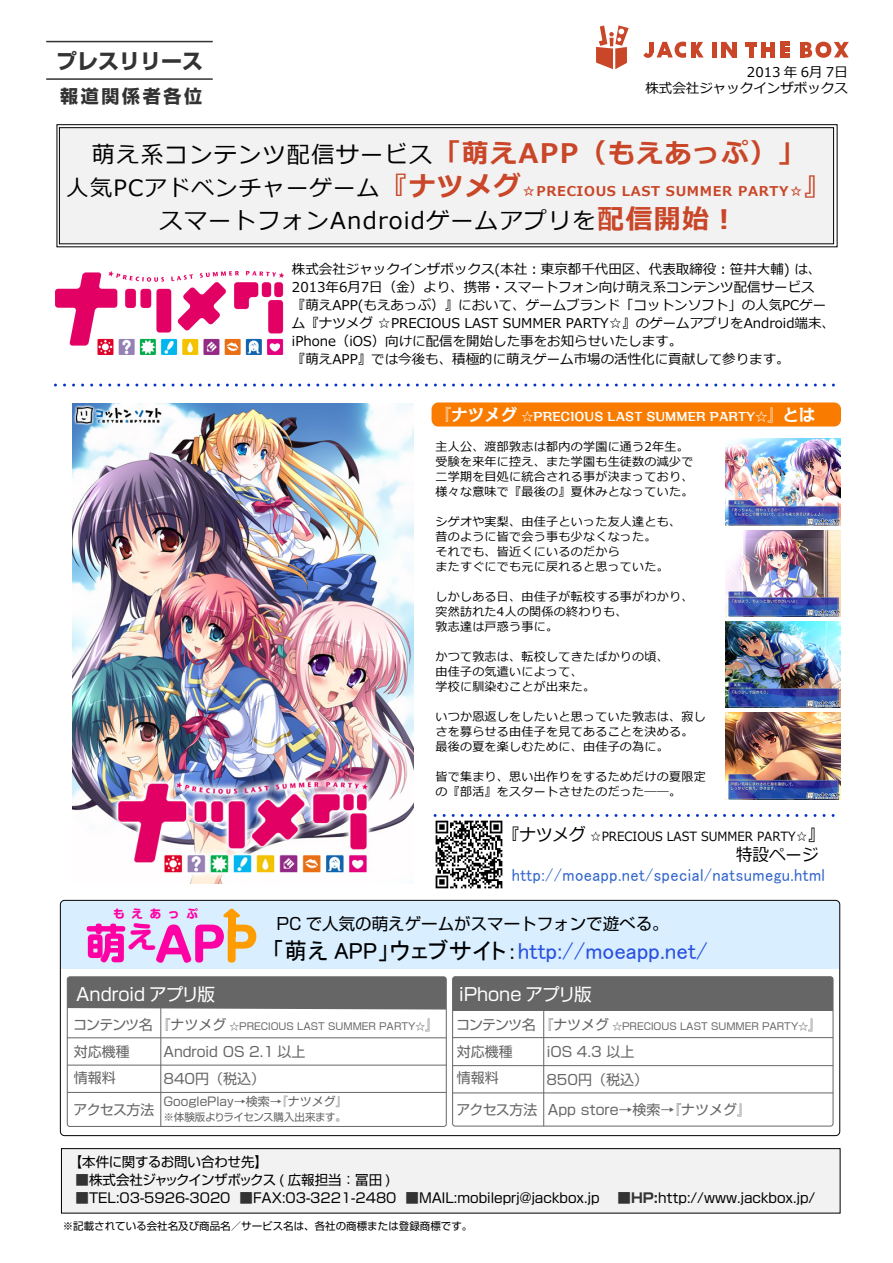
<style>
.page{position:relative;width:893px;height:1263px;background:#fff}
.page>*{position:absolute;margin:0;border:0;box-sizing:border-box;transform-origin:0 0}
.t1{font:700 29.7px "Shin M Go Pro";color:#ff00a4}
.t2{font:23.25px "Meiryo";letter-spacing:.05em;color:#000}
.t3{font:23.25px "MS P Gothic";color:#2a51e0}
.t4{font:700 21px "Shin Go Pro";color:#333}
.t5{font:700 18px "Shin Go Pro";letter-spacing:.15em;color:#333}
.t6{font:17.7px "Shin Go Pro";color:#fff}
.t7{font:17.55px "MS P Gothic";letter-spacing:.025em;color:#36c;scale:.94 1}
.t8{font:17.55px "Meiryo";color:#000;scale:.94 1}
.t9{font:16.5px "Shin Go Pro";color:#000}
.t10{font:13.95px/30px "Shin Go Pro";color:#666}
.t11{font:13.95px/26.4px "Shin Go Pro";letter-spacing:-.02em;color:#666}
.t12{font:13.95px/27px "Shin Go Pro";letter-spacing:-.05em;color:#666}
.t13{font:13.5px/18px "Meiryo";color:#000;text-align:right}
.t14{font:13.5px "Shin Go Pro";color:#000}
.t15{font:700 13.5px "Meiryo";letter-spacing:.05em;color:#c94628}
.t16{font:13.5px "Shin Go Pro";letter-spacing:-.035em;color:#000}
.t17{font:12.75px "Meiryo";color:#000;scale:.94 1}
.t18{font:12px/15px "Meiryo";letter-spacing:.025em;color:#000}
.t19{font:700 12px "Kakumin Pro";color:#fff}
.t20{font:12px "Shin Go Pro";color:#666}
.t21{font:700 11.55px "Shin M Go Pro";letter-spacing:.6em;color:#ff00a4}
.t22{font:10.5px "Shin Go Pro";color:#000}
.t23{font:10.5px "Shin Go Pro";letter-spacing:-.03em;color:#666}
.t24{font:9.75px "Shin Go Pro";color:#666}
.s1{font-weight:700;font-size:27px;color:#c94628}
.s2{font-weight:400;font-size:22.5px;color:#000}
.s3{font-size:27px}
.s4{font-size:16.5px}
.s5{font-size:17.55px}
.s6{color:#000}
.s7{font-size:13.95px}
.s8{font-weight:700;color:#333}
</style>
<div class="page">
<img style="left:72px;top:404px;width:341px;height:479px">
<img style="left:435px;top:820px;width:68px;height:69px">
<div style="left:61px;top:1148px;width:779px;height:65px;background:#f2f2f2;border:1px solid #000"></div>
<div style="left:61px;top:901px;width:779px;height:67px;background:#d9efff"></div>
<svg style="left:87px;top:923px;width:38px;height:39px"></svg>
<svg style="left:156px;top:924px;width:100px;height:39px"></svg>
<svg style="left:223px;top:908px;width:17px;height:9px"></svg>
<div style="left:228px;top:917px;width:8px;height:19px;background:#ff9d00"></div>
<svg style="left:55px;top:383px;width:780px;height:3px"></svg>
<div style="left:431px;top:402px;width:411px;height:25px;background:#f97c00;border-radius:8px"></div>
<div style="left:430px;top:401px;width:412px;height:27px;border:2px solid #fff;border-radius:8px"></div>
<svg style="left:57px;top:124px;width:780px;height:123px"></svg>
<div style="left:59px;top:127px;width:775px;height:117px;background:#f2f2f2;border:1px solid #000"></div>
<hr style="left:762px;top:42px;width:4px;height:15px;background:#c94628">
<hr style="left:771px;top:42px;width:4px;height:15px;background:#c94628">
<hr style="left:691px;top:42px;width:4px;height:15px;background:#c94628">
<hr style="left:780px;top:42px;width:4px;height:15px;background:#c94628">
<hr style="left:801px;top:42px;width:4px;height:15px;background:#c94628">
<hr style="left:713px;top:42px;width:4px;height:15px;background:#c94628">
<div style="left:749px;top:42px;width:5px;height:15px;background:#c94628"></div>
<hr style="left:746px;top:42px;width:11px;height:4px;background:#c94628">
<hr style="left:780px;top:42px;width:10px;height:4px;background:#c94628">
<hr style="left:780px;top:48px;width:10px;height:4px;background:#c94628">
<hr style="left:780px;top:53px;width:10px;height:4px;background:#c94628">
<hr style="left:763px;top:48px;width:10px;height:4px;background:#c94628">
<svg style="left:695px;top:42px;width:9px;height:15px"></svg>
<svg style="left:722px;top:42px;width:14px;height:15px"></svg>
<svg style="left:643px;top:42px;width:43px;height:16px"></svg>
<svg style="left:804px;top:42px;width:45px;height:16px"></svg>
<svg style="left:596px;top:25px;width:33px;height:44px"></svg>
<hr style="left:46px;top:41px;width:167px;height:1px;background:#333">
<hr style="left:46px;top:78px;width:167px;height:2px;background:#333">
<div style="left:453px;top:976px;width:380px;height:34px;background:#666"></div>
<div style="left:452px;top:976px;width:381px;height:150px;border:1px solid #666;border-radius:3px"></div>
<hr style="left:453px;top:1037px;width:380px;height:1px;background:#666">
<hr style="left:543px;top:1006px;width:1px;height:120px;background:#666">
<hr style="left:453px;top:1065px;width:380px;height:1px;background:#666">
<hr style="left:453px;top:1092px;width:380px;height:1px;background:#666">
<div style="left:67px;top:976px;width:378px;height:33px;background:#666"></div>
<div style="left:67px;top:977px;width:380px;height:150px;border:1px solid #666;border-radius:3px"></div>
<hr style="left:67px;top:1037px;width:379px;height:1px;background:#666">
<hr style="left:67px;top:1065px;width:379px;height:1px;background:#666">
<hr style="left:67px;top:1092px;width:379px;height:1px;background:#666">
<hr style="left:160px;top:1006px;width:1px;height:120px;background:#666">
<div style="left:60px;top:900px;width:780px;height:236px;border:1px solid #000;border-radius:4px"></div>
<img style="left:56px;top:271px;width:228px;height:84px">
<svg style="left:435px;top:814px;width:400px;height:3px"></svg>
<img style="left:725px;top:530px;width:116px;height:86px">
<img style="left:725px;top:713px;width:116px;height:86px">
<img style="left:725px;top:621px;width:116px;height:87px">
<img style="left:725px;top:439px;width:116px;height:86px">
<h3 class="t4" style="left:56px;top:45px;width:148px">プレスリリース</h3>
<h3 class="t5" style="left:60px;top:82px;width:144px">報道関係者各位</h3>
<p class="t13" style="left:645px;top:64px;width:204px;line-height:16.5px">2013 年 6月 7日<br>株式会社ジャックインザボックス</p>
<h2 class="t2" style="left:92px;top:141px;width:715px">萌え系コンテンツ配信サービス<span class="s1">「萌えAPP（もえあっぷ）」</span></h2>
<p class="t15" style="left:66px;top:184px;width:766px"><span class="s2">人気PCアドベンチャーゲーム</span><span class="s3">『ナツメグ</span>☆PRECIOUS LAST SUMMER PARTY☆<span class="s3">』</span></p>
<h2 class="t2" style="left:159px;top:207px;width:580px">スマートフォンAndroidゲームアプリを<span class="s1">配信開始！</span></h2>
<p class="t13" style="left:292px;top:260px;width:545px;text-align:left">株式会社ジャックインザボックス(本社：東京都千代田区、代表取締役：笹井大輔) は、2013年6月7日（金）より、携帯・スマートフォン向け萌え系コンテンツ配信サービス<br>『萌えAPP(もえあっぷ）』において、ゲームブランド「コットンソフト」の人気PCゲーム『ナツメグ ☆PRECIOUS LAST SUMMER PARTY☆』のゲームアプリをAndroid端末、iPhone（iOS）向けに配信を開始した事をお知らせいたします。<br>『萌えAPP』では今後も、積極的に萌えゲーム市場の活性化に貢献して参ります。</p>
<p class="t19" style="left:435px;top:407px;width:382px"><span class="s4">『ナツメグ</span> ☆PRECIOUS LAST SUMMER PARTY☆<span class="s4">』とは</span></p>
<p class="t18" style="left:435px;top:439px;width:259px">主人公、渡部敦志は都内の学園に通う2年生。受験を来年に控え、また学園も生徒数の減少で二学期を目処に統合される事が決まっており、様々な意味で『最後の』夏休みとなっていた。</p>
<p class="t18" style="left:435px;top:514px;width:247px">シゲオや実梨、由佳子といった友人達とも、昔のように皆で会う事も少なくなった。<br>それでも、皆近くにいるのだから<br>またすぐにでも元に戻れると思っていた。</p>
<p class="t18" style="left:435px;top:589px;width:259px">しかしある日、由佳子が転校する事がわかり、突然訪れた4人の関係の終わりも、<br>敦志達は戸惑う事に。</p>
<p class="t18" style="left:435px;top:649px;width:235px">かつて敦志は、転校してきたばかりの頃、由佳子の気遣いによって、<br>学校に馴染むことが出来た。</p>
<p class="t18" style="left:435px;top:709px;width:272px">いつか恩返しをしたいと思っていた敦志は、寂しさを募らせる由佳子を見てあることを決める。最後の夏を楽しむために、由佳子の為に。</p>
<p class="t18" style="left:435px;top:769px;width:272px">皆で集まり、思い出作りをするためだけの夏限定の『部活』をスタートさせたのだった――。</p>
<p class="t17" style="left:503px;top:829px;width:343px"><span class="s5">『ナツメグ</span> ☆PRECIOUS LAST SUMMER PARTY☆<span class="s5">』</span></p>
<h3 class="t8" style="left:736px;top:845px;width:89px">特設ページ</h3>
<h3 class="t7" style="left:512px;top:865px;width:335px">http://moeapp.net/special/natsumegu.html</h3>
<p class="t21" style="left:113px;top:904px;width:87px">もえあっぷ</p>
<h1 class="t1" style="left:127px;top:913px;width:31px">え</h1>
<h3 class="t9" style="left:277px;top:910px;width:394px">PC で人気の萌えゲームがスマートフォンで遊べる。</h3>
<h2 class="t3" style="left:272px;top:939px;width:437px"><span class="s6">「萌え APP」ウェブサイト：</span>http://moeapp.net/</h2>
<h3 class="t6" style="left:76px;top:980px;width:141px">Android アプリ版</h3>
<p class="t11" style="left:73px;top:1010px;width:81px">コンテンツ名対応機種<br>情報料</p>
<p class="t10" style="left:74px;top:1093px;width:82px">アクセス方法</p>
<p class="t24" style="left:156px;top:1019px;width:284px"><span class="s7">『ナツメグ</span> ☆PRECIOUS LAST SUMMER PARTY☆<span class="s7">』</span></p>
<p class="t10" style="left:163px;top:1036px;width:185px;line-height:27px">Android OS 2.1 以上　　　<br>840円（税込）</p>
<p class="t20" style="left:163px;top:1091px;width:186px">GooglePlay→検索→『ナツメグ』</p>
<p class="t23" style="left:163px;top:1108px;width:184px">※体験版よりライセンス購入出来ます。</p>
<h3 class="t6" style="left:459px;top:980px;width:134px">iPhone アプリ版</h3>
<p class="t12" style="left:456px;top:1010px;width:81px">コンテンツ名対応機種</p>
<p class="t10" style="left:457px;top:1061px;width:43px">情報料</p>
<p class="t10" style="left:457px;top:1093px;width:82px">アクセス方法</p>
<p class="t24" style="left:539px;top:1018px;width:284px"><span class="s7">『ナツメグ</span> ☆PRECIOUS LAST SUMMER PARTY☆<span class="s7">』</span></p>
<p class="t10" style="left:547px;top:1035px;width:131px">iOS 4.3 以上　　　</p>
<p class="t10" style="left:546px;top:1063px;width:206px">850円（税込）<br>App store→検索→『ナツメグ』</p>
<p class="t14" style="left:69px;top:1151px;width:201px">【本件に関するお問い合わせ先】</p>
<p class="t16" style="left:76px;top:1169px;width:316px"><span class="s8">■</span>株式会社ジャックインザボックス ( 広報担当：冨田 )</p>
<p class="t14" style="left:76px;top:1187px;width:525px"><span class="s8">■</span>TEL:03-5926-3020 <span class="s8">■</span>FAX:03-3221-2480 <span class="s8">■</span>MAIL:mobileprj@jackbox.jp</p>
<p class="t14" style="left:617px;top:1187px;width:199px"><span class="s8">■HP:</span>http://www.jackbox.jp/</p>
<p class="t22" style="left:63px;top:1217px;width:421px">※記載されている会社名及び商品名／サービス名は、各社の商標または登録商標です。　</p>
</div>
